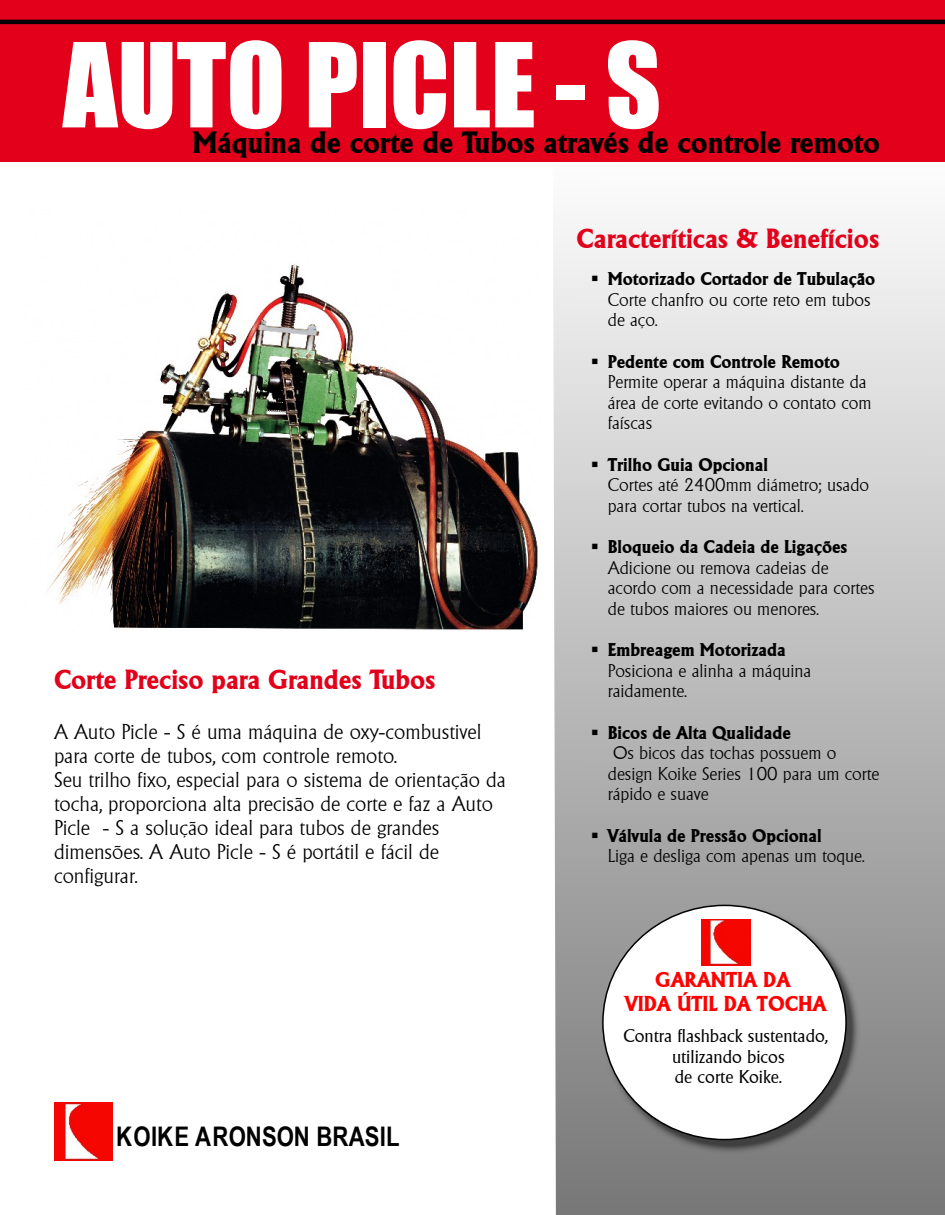
<style>
.page{position:relative;width:945px;height:1215px;background:#fff}
.page>*{position:absolute;margin:0;border:0;box-sizing:border-box;transform-origin:0 0}
.t1{font:108px "Impact";color:#fff}
.t2{font:30px "Andre Heavy SF Bold";color:#000}
.t3{font:27px "Andre Heavy SF Bold";color:#e2001a}
.t4{font:700 27px "Arial Narrow";letter-spacing:.005em;color:#000}
.t5{font:21px/24px "Andre Light SF";color:#000}
.t6{font:21px/24.3px "Andre Heavy SF Bold";color:#f00;text-align:center}
.t7{font:18px/20.5px "Andre Light SF";color:#000}
.t8{font:18px "Andre Heavy SF Bold";color:#000}
.t9{font:18px/20.7px "Andre SF";color:#000;text-align:center}
</style>
<div class="page">
<div style="left:0;top:0;width:945px;height:162px;background:#e2001a"></div>
<img style="left:54px;top:1103px;width:58px;height:58px">
<svg style="left:553px;top:226px;width:392px;height:989px;background:#bebebe"></svg>
<hr style="left:0;top:20px;width:945px;height:4px;background:#000">
<img style="left:46px;top:264px;width:492px;height:366px">
<img style="left:600px;top:902px;width:262px;height:254px">
<div style="left:602px;top:905px;width:245px;height:235px;background:#fff;border:2px solid #000;border-radius:50%"></div>
<img style="left:702px;top:919px;width:49px;height:47px">
<svg style="left:592px;top:276px;width:6px;height:5px"></svg>
<svg style="left:592px;top:359px;width:6px;height:5px"></svg>
<svg style="left:592px;top:462px;width:6px;height:5px"></svg>
<svg style="left:592px;top:544px;width:6px;height:5px"></svg>
<svg style="left:592px;top:647px;width:6px;height:5px"></svg>
<svg style="left:592px;top:730px;width:6px;height:5px"></svg>
<svg style="left:592px;top:833px;width:6px;height:5px"></svg>
<h1 class="t1" style="left:63px;top:42px;width:600px">AUTO PICLE - S</h1>
<h2 class="t2" style="left:192px;top:131px;width:689px">Máquina de corte de Tubos através de controle remoto</h2>
<h3 class="t3" style="left:54px;top:669px;width:383px">Corte Preciso para Grandes Tubos</h3>
<p class="t5" style="left:54px;top:720px;width:454px">A Auto Picle - S é uma máquina de oxy-combustivel para corte de tubos, com controle remoto.<br>Seu trilho fixo, especial para o sistema de orientação da tocha, proporciona alta precisão de corte e faz a Auto Picle - S a solução ideal para tubos de grandes dimensões. A Auto Picle - S é portátil e fácil de configurar.</p>
<h3 class="t4" style="left:116px;top:1126px;width:285px">KOIKE ARONSON BRASIL</h3>
<h3 class="t3" style="left:577px;top:228px;width:304px">Caracteríticas &amp; Benefícios</h3>
<p class="t8" style="left:608px;top:272px;width:269px">Motorizado Cortador de Tubulação</p>
<p class="t7" style="left:608px;top:289px;width:264px">Corte chanfro ou corte reto em tubos de aço.</p>
<p class="t8" style="left:608px;top:354px;width:234px">Pedente com Controle Remoto</p>
<p class="t7" style="left:608px;top:372px;width:265px">Permite operar a máquina distante da área de corte evitando o contato com faíscas</p>
<p class="t8" style="left:608px;top:458px;width:162px">Trilho Guia Opcional</p>
<p class="t7" style="left:608px;top:475px;width:263px">Cortes até 2400mm diámetro; usado para cortar tubos na vertical.</p>
<p class="t8" style="left:608px;top:540px;width:241px">Bloqueio da Cadeia de Ligações</p>
<p class="t7" style="left:608px;top:557px;width:268px">Adicione ou remova cadeias de acordo com a necessidade para cortes de tubos maiores ou menores.</p>
<p class="t8" style="left:608px;top:643px;width:179px">Embreagem Motorizada</p>
<p class="t7" style="left:608px;top:660px;width:205px">Posiciona e alinha a máquina raidamente.</p>
<p class="t8" style="left:608px;top:726px;width:185px">Bicos de Alta Qualidade</p>
<p class="t7" style="left:608px;top:743px;width:273px">Os bicos das tochas possuem o design Koike Series 100 para um corte rápido e suave</p>
<p class="t8" style="left:608px;top:829px;width:215px">Válvula de Pressão Opcional</p>
<p class="t7" style="left:608px;top:846px;width:258px">Liga e desliga com apenas um toque.</p>
<p class="t6" style="left:625px;top:969px;width:203px">GARANTIA DA<br>VIDA ÚTIL DA TOCHA</p>
<p class="t9" style="left:623px;top:1025px;width:206px">Contra flashback sustentado, utilizando bicos<br>de corte Koike.</p>
</div>
